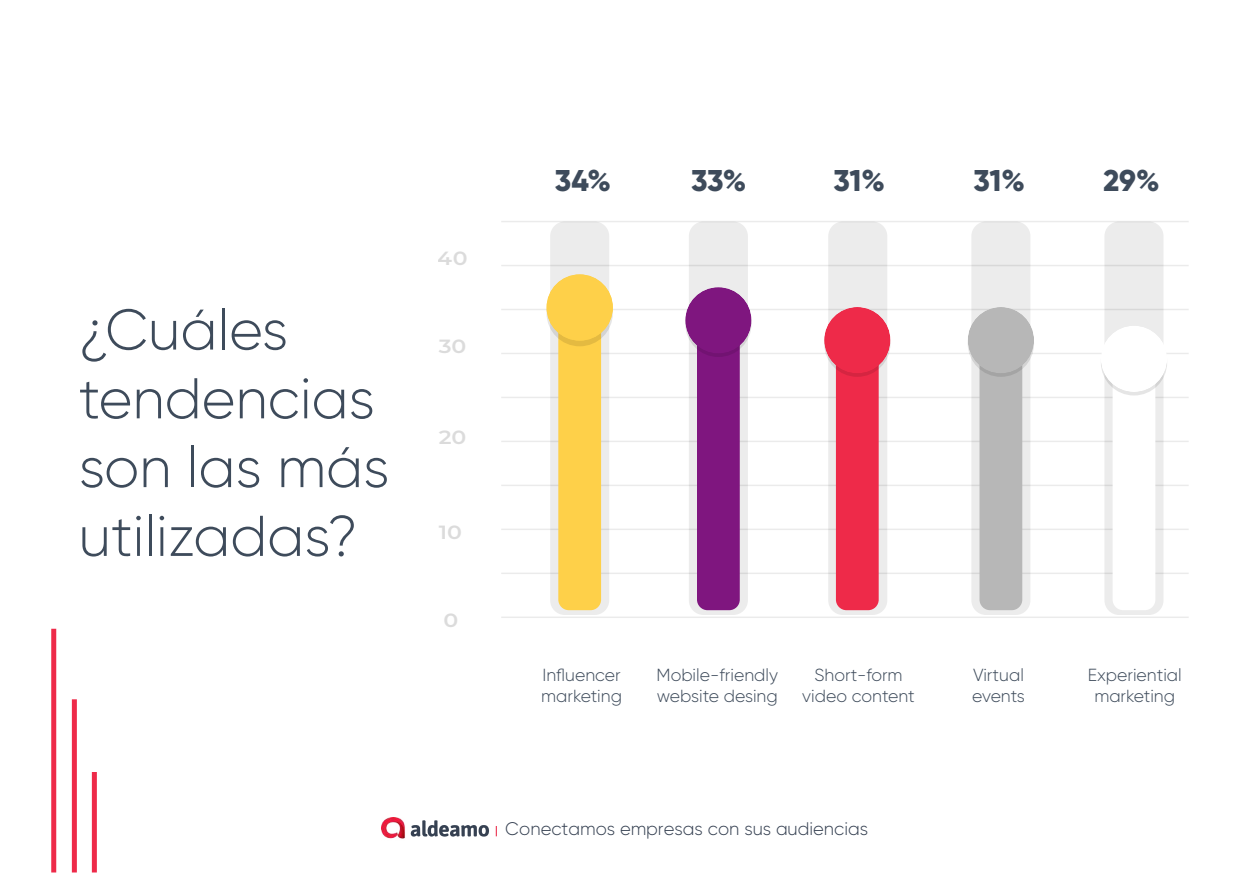
<style>
.page{position:relative;width:1250px;height:875px;background:#fff}
.page>*{position:absolute;margin:0;border:0;box-sizing:border-box;transform-origin:0 0}
.t1{font:300 57.38px/68.8px "Gilroy";color:#3e4b5b}
.t2{font:800 30px "Gilroy";letter-spacing:-.01em;color:#3e4b5b}
.t3{font:600 19.12px "Montserrat";color:#c1c1c1;scale:1.15 1}
.t4{font:300 18.25px "Gilroy";color:#364152}
.t5{font:300 17.5px/21px "Gilroy";color:#3e4b5b}
</style>
<div class="page">
<div style="left:51px;top:629px;width:5px;height:243px;background:#ee2a49"></div>
<div style="left:72px;top:699px;width:5px;height:173px;background:#ee2a49"></div>
<div style="left:92px;top:772px;width:5px;height:101px;background:#ee2a49"></div>
<svg style="left:410px;top:820px;width:79px;height:17px"></svg>
<img style="left:381px;top:817px;width:24px;height:22px">
<hr style="left:501px;top:265px;width:688px;height:1px;background:#ddd">
<hr style="left:501px;top:221px;width:688px;height:1px;background:#ddd">
<hr style="left:501px;top:309px;width:688px;height:1px;background:#ddd">
<hr style="left:501px;top:353px;width:688px;height:1px;background:#ddd">
<hr style="left:501px;top:397px;width:688px;height:1px;background:#ddd">
<hr style="left:501px;top:441px;width:688px;height:1px;background:#ddd">
<hr style="left:501px;top:485px;width:688px;height:1px;background:#ddd">
<hr style="left:501px;top:529px;width:688px;height:1px;background:#ddd">
<hr style="left:501px;top:573px;width:688px;height:1px;background:#ddd">
<hr style="left:501px;top:617px;width:688px;height:1px;background:#ddd">
<div style="left:828px;top:222px;width:59px;height:393px;background:#ececec;border-radius:15px"></div>
<svg style="left:971px;top:222px;width:59px;height:393px;background:#eaeaea"></svg>
<div style="left:1104px;top:222px;width:60px;height:393px;background:#ececec;border-radius:15px"></div>
<div style="left:550px;top:222px;width:59px;height:393px;background:linear-gradient(to right,#ecebeb,#ecebeb);border-radius:15px"></div>
<div style="left:558px;top:301px;width:43px;height:309px;background:#fed049;border-radius:11px"></div>
<svg style="left:547px;top:280px;width:66px;height:66px"></svg>
<div style="left:547px;top:274px;width:66px;height:67px;background:#fed049;border-radius:50%"></div>
<div style="left:689px;top:222px;width:59px;height:393px;background:#ececec;border-radius:15px"></div>
<div style="left:697px;top:322px;width:43px;height:288px;background:#7f167f;border-radius:11px"></div>
<svg style="left:685px;top:291px;width:67px;height:66px"></svg>
<div style="left:685px;top:287px;width:67px;height:67px;background:#7f167f;border-radius:50%"></div>
<div style="left:836px;top:346px;width:43px;height:264px;background:#ee2a49;border-radius:11px"></div>
<svg style="left:824px;top:310px;width:66px;height:67px"></svg>
<div style="left:824px;top:307px;width:66px;height:66px;background:#ee2a49;border-radius:50%"></div>
<div style="left:980px;top:346px;width:42px;height:264px;background:#b7b7b7;border-radius:11px"></div>
<div style="left:1113px;top:365px;width:42px;height:245px;background:#fff;border-radius:11px"></div>
<svg style="left:968px;top:310px;width:66px;height:67px"></svg>
<div style="left:968px;top:307px;width:66px;height:66px;background:#b7b7b7;border-radius:50%"></div>
<svg style="left:1101px;top:329px;width:66px;height:67px"></svg>
<div style="left:1101px;top:326px;width:66px;height:66px;background:#fff;border-radius:50%"></div>
<h1 class="t1" style="left:79px;top:295px;width:312px">¿Cuáles tendencias son las más utilizadas?</h1>
<p class="t3" style="left:438px;top:245px;width:27px">40</p>
<p class="t3" style="left:439px;top:333px;width:26px">30</p>
<p class="t3" style="left:439px;top:423px;width:26px">20</p>
<p class="t3" style="left:439px;top:519px;width:22px">10</p>
<p class="t3" style="left:443px;top:607px;width:14px">0</p>
<h2 class="t2" style="left:555px;top:162px;width:58px">34%</h2>
<h2 class="t2" style="left:691px;top:162px;width:57px">33%</h2>
<h2 class="t2" style="left:834px;top:162px;width:53px">31%</h2>
<h2 class="t2" style="left:974px;top:162px;width:53px">31%</h2>
<h2 class="t2" style="left:1104px;top:162px;width:58px">29%</h2>
<p class="t5" style="left:541px;top:664px;width:82px">Influencer marketing</p>
<p class="t5" style="left:1088px;top:664px;width:96px;text-align:center">Experiential marketing</p>
<p class="t5" style="left:657px;top:664px;width:123px">Mobile-friendly website desing</p>
<p class="t5" style="left:802px;top:664px;width:114px;text-align:center">Short-form video content</p>
<p class="t5" style="left:972px;top:664px;width:54px">Virtual events</p>
<p class="t4" style="left:505px;top:818px;width:365px">Conectamos empresas con sus audiencias</p>
</div>
